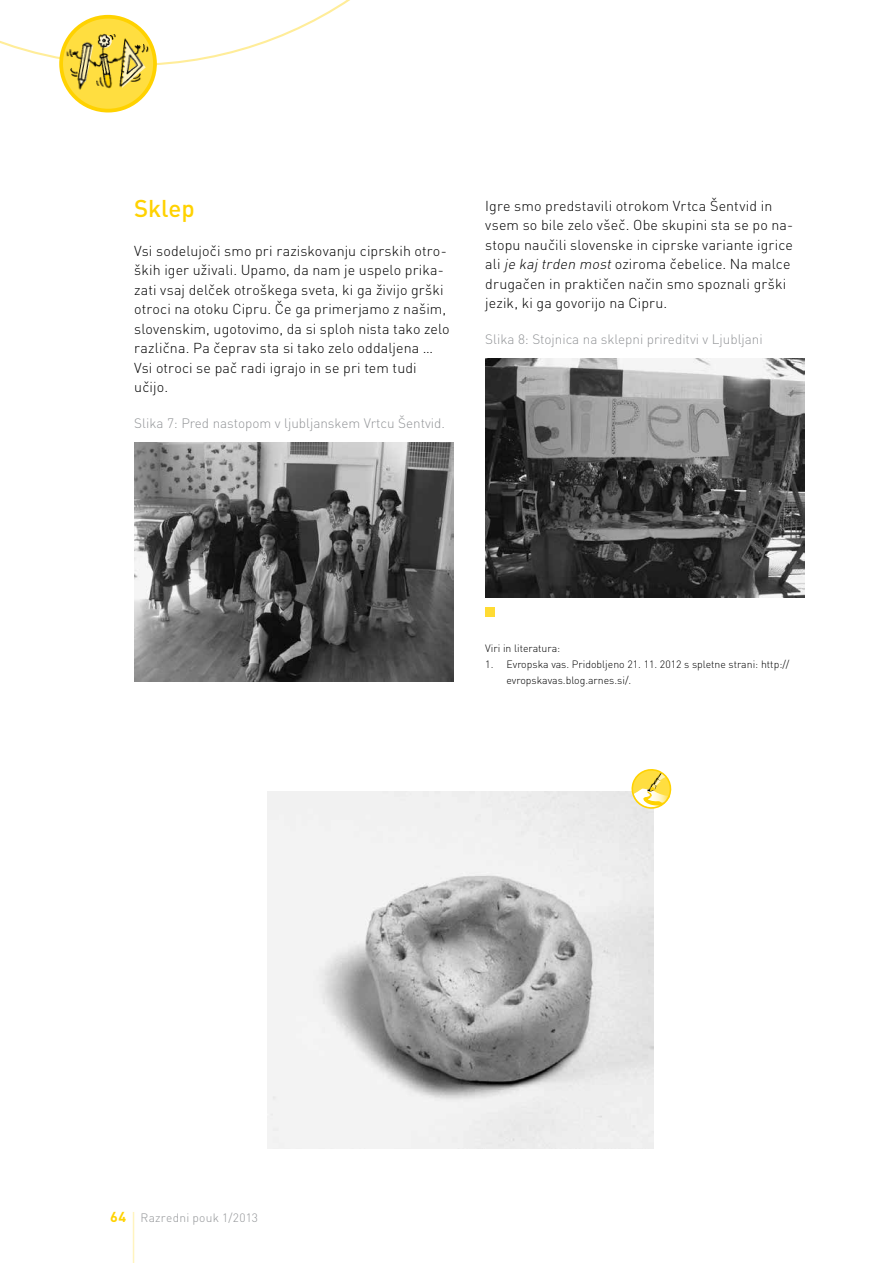
<style>
.page{position:relative;width:893px;height:1263px;background:#fff}
.page>*{position:absolute;margin:0;border:0;box-sizing:border-box;transform-origin:0 0}
.t1{font:24px "DINCE Medium Alternate";letter-spacing:-.005em;color:#ffd200}
.t2{font:300 14.25px/19.5px "DINP";letter-spacing:.01em;color:#000}
.t3{font:300 13.5px "DINP";color:#939598}
.t4{font:300 12px "DINP";letter-spacing:.02em;color:#939598}
.t5{font:300 10.5px/15.8px "DINP";color:#000}
.s1{font-style:italic}
.s2{font-weight:700;font-size:14.25px;color:#ffd200}
</style>
<div class="page">
<hr style="left:133px;top:1212px;width:1px;height:51px;background:#fff4bf">
<svg style="left:61px;top:17px;width:95px;height:94px"></svg>
<svg style="left:0;top:0;width:350px;height:87px"></svg>
<div style="left:59px;top:15px;width:98px;height:98px;border:4px solid #ffd200;border-radius:50%"></div>
<img style="left:61px;top:27px;width:90px;height:72px">
<img style="left:134px;top:442px;width:319px;height:240px">
<img style="left:485px;top:358px;width:319px;height:239px">
<div style="left:485px;top:607px;width:10px;height:10px;background:#ffdb33"></div>
<img style="left:267px;top:791px;width:386px;height:357px">
<svg style="left:628px;top:769px;width:44px;height:43px"></svg>
<h1 class="t1" style="left:134px;top:193px;width:62px">Sklep</h1>
<p class="t2" style="left:134px;top:241px;width:317px">Vsi sodelujoči smo pri raziskovanju ciprskih otro&shy;ških iger uživali. Upamo, da nam je uspelo prika&shy;zati vsaj delček otroškega sveta, ki ga živijo grški otroci na otoku Cipru. Če ga primerjamo z našim, slovenskim, ugotovimo, da si sploh nista tako zelo različna. Pa čeprav sta si tako zelo oddaljena … Vsi otroci se pač radi igrajo in se pri tem tudi učijo.</p>
<p class="t3" style="left:134px;top:415px;width:312px">Slika 7: Pred nastopom v ljubljanskem Vrtcu Šentvid.</p>
<p class="t2" style="left:485px;top:196px;width:309px">Igre smo predstavili otrokom Vrtca Šentvid in vsem so bile zelo všeč. Obe skupini sta se po na&shy;stopu naučili slovenske in ciprske variante igrice ali <span class="s1">je kaj trden most</span>oziroma čebelice. Na malce drugačen in praktičen način smo spoznali grški jezik, ki ga govorijo na Cipru.</p>
<p class="t3" style="left:485px;top:331px;width:279px">Slika 8: Stojnica na sklepni prireditvi v Ljubljani</p>
<p class="t5" style="left:485px;top:640px;width:76px">Viri in literatura:</p>
<p class="t5" style="left:507px;top:656px;width:284px;text-indent:-21px">1. Evropska vas. Pridobljeno 21. 11. 2012 s spletne strani: http:// evropskavas.blog.arnes.si/.</p>
<p class="t4" style="left:110px;top:1210px;width:149px"><span class="s2">64</span> Razredni pouk 1/2013</p>
</div>
